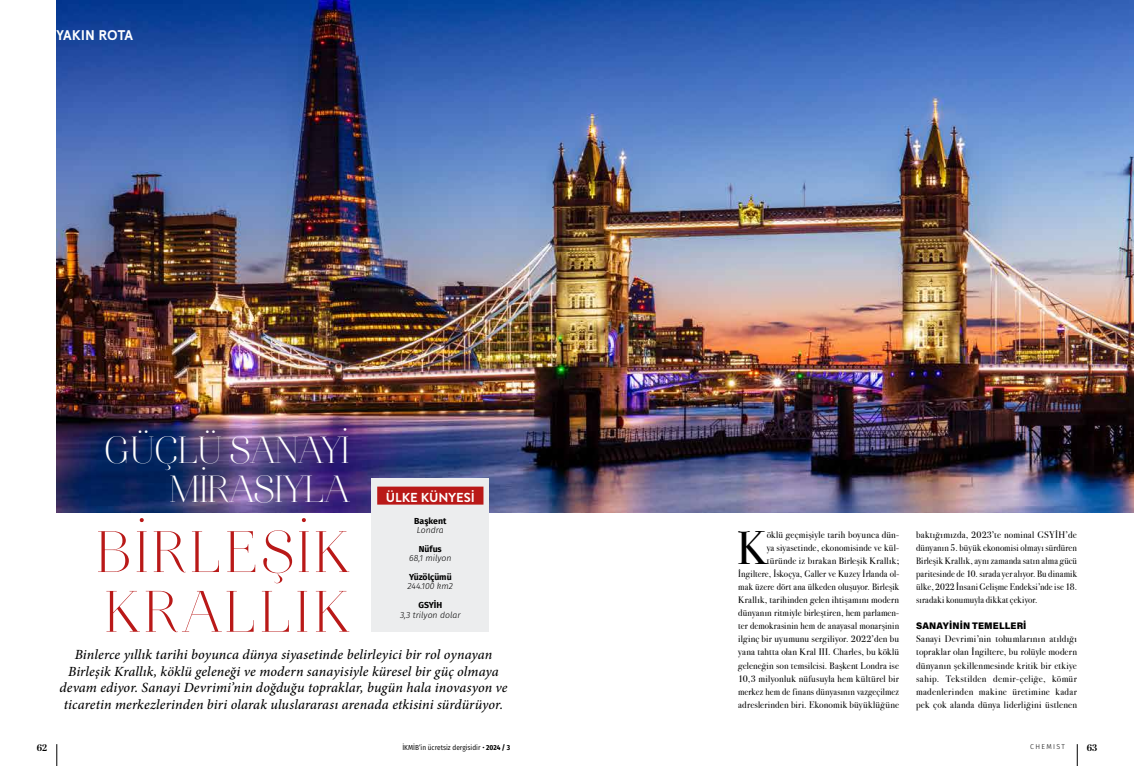
<style>
.page{position:relative;width:1134px;height:766px;background:#fff}
.page>*{position:absolute;margin:0;border:0;box-sizing:border-box;transform-origin:0 0}
.t1{font:58.8px/59.7px "Aire Bold Std";letter-spacing:.075em;color:#b91918}
.t2{font:46.9px "Bodoni Svty Two ITCTT";color:#000;scale:.95 1}
.t3{font:38px/38.6px "Aire Bold Std";color:#fff;text-align:right}
.t4{font:italic 500 14px/16.8px "Minion Pro";letter-spacing:.005em;color:#000;text-align:center}
.t5{font:700 14px "Apercu";letter-spacing:-.01em;color:#fff}
.t6{font:700 13px "Brandon Grotesque";color:#fff}
.t7{font:9.5px/13px "Bodoni Svty Two ITCTT";letter-spacing:.015em;color:#000;text-align:justify}
.t8{font:900 9.5px "Acumin Pro";letter-spacing:.015em;color:#000}
.t9{font:700 9.5px "Abril Display";color:#000}
.t10{font:italic 300 8.7px "Fira Sans";color:#000}
.t11{font:700 8.7px "Fira Sans";color:#000}
.t12{font:7.2px "Fira Sans Condensed";color:#000}
.t13{font:300 7px "Fira Sans";letter-spacing:.2em;color:#000}
.s1{font-weight:700}
</style>
<div class="page">
<svg style="left:57px;top:744px;width:1px;height:21px"></svg>
<svg style="left:1077px;top:744px;width:1px;height:21px"></svg>
<img style="left:57px;top:0;width:1077px;height:512px">
<div style="left:371px;top:478px;width:118px;height:153px;background:#ecedee"></div>
<div style="left:377px;top:486px;width:106px;height:18px;background:#b91918"></div>
<h3 class="t5" style="left:56px;top:27px;width:78px">YAKIN ROTA</h3>
<h3 class="t3" style="left:105px;top:434px;width:246px">GÜÇLÜ SANAYİ<br>MİRASIYLA</h3>
<h1 class="t1" style="left:96px;top:527px;width:254px">BİRLEŞİK<br>KRALLIK</h1>
<h3 class="t6" style="left:386px;top:488px;width:89px">ÜLKE KÜNYESİ</h3>
<p class="t11" style="left:414px;top:513px;width:34px">Başkent</p>
<p class="t10" style="left:417px;top:523px;width:28px">Londra</p>
<p class="t11" style="left:419px;top:541px;width:25px">Nüfus</p>
<p class="t10" style="left:409px;top:552px;width:44px">68,1 milyon</p>
<p class="t11" style="left:409px;top:569px;width:44px">Yüzölçümü</p>
<p class="t10" style="left:408px;top:580px;width:47px">244.100 km2</p>
<p class="t11" style="left:418px;top:597px;width:25px">GSYİH</p>
<p class="t10" style="left:400px;top:608px;width:62px">3,3 trilyon dolar</p>
<p class="t4" style="left:59px;top:645px;width:450px">Binlerce yıllık tarihi boyunca dünya siyasetinde belirleyici bir rol oynayan Birleşik Krallık, köklü geleneği ve modern sanayisiyle küresel bir güç olmaya devam ediyor. Sanayi Devrimi’nin doğduğu topraklar, bugün hala inovasyon ve ticaretin merkezlerinden biri olarak uluslararası arenada etkisini sürdürüyor.</p>
<p class="t7" style="left:738px;top:527px;width:162px;text-align:right">öklü geçmişiyle tarih boyunca dün-<br>ya siyasetinde, ekonomisinde ve kül&shy;türünde iz bırakan Birleşik Krallık; İngiltere, İskoçya, Galler ve Kuzey İrlanda ol&shy;mak üzere dört ana ülkeden oluşuyor. Birleşik Krallık, tarihinden gelen ihtişamını modern dünyanın ritmiyle birleştiren, hem parlamen&shy;ter demokrasinin hem de anayasal monarşinin ilginç bir uyumunu sergiliyor. 2022’den bu yana tahtta olan Kral III. Charles, bu köklü geleneğin son temsilcisi. Başkent Londra ise 10,3 milyonluk nüfusuyla hem kültürel bir merkez hem de finans dünyasının vazgeçilmez adreslerinden biri. Ekonomik büyüklüğüne</p>
<p class="t7" style="left:916px;top:527px;width:162px">baktığımızda, 2023’te nominal GSYİH’de dünyanın 5. büyük ekonomisi olmayı sürdüren Birleşik Krallık, aynı zamanda satın alma gücü paritesinde de 10. sırada yer alıyor. Bu dinamik ülke, 2022 İnsani Gelişme Endeksi’nde ise 18. sıradaki konumuyla dikkat çekiyor.</p>
<h2 class="t2" style="left:737px;top:510px;width:33px">K</h2>
<p class="t8" style="left:916px;top:619px;width:112px">SANAYİNİN TEMELLERİ</p>
<p class="t7" style="left:916px;top:631px;width:162px">Sanayi Devrimi’nin tohumlarının atıldığı topraklar olan İngiltere, bu rolüyle modern dünyanın şekillenmesinde kritik bir etkiye sahip. Tekstilden demir-çeliğe, kömür madenlerinden makine üretimine kadar pek çok alanda dünya liderliğini üstlenen</p>
<p class="t12" style="left:402px;top:741px;width:109px">İKMİB’in ücretsiz dergisidir • <span class="s1">2024 / 3</span></p>
<p class="t9" style="left:37px;top:740px;width:12px">62</p>
<p class="t13" style="left:1030px;top:741px;width:36px">CHEMIST</p>
<p class="t9" style="left:1087px;top:740px;width:12px">63</p>
</div>
